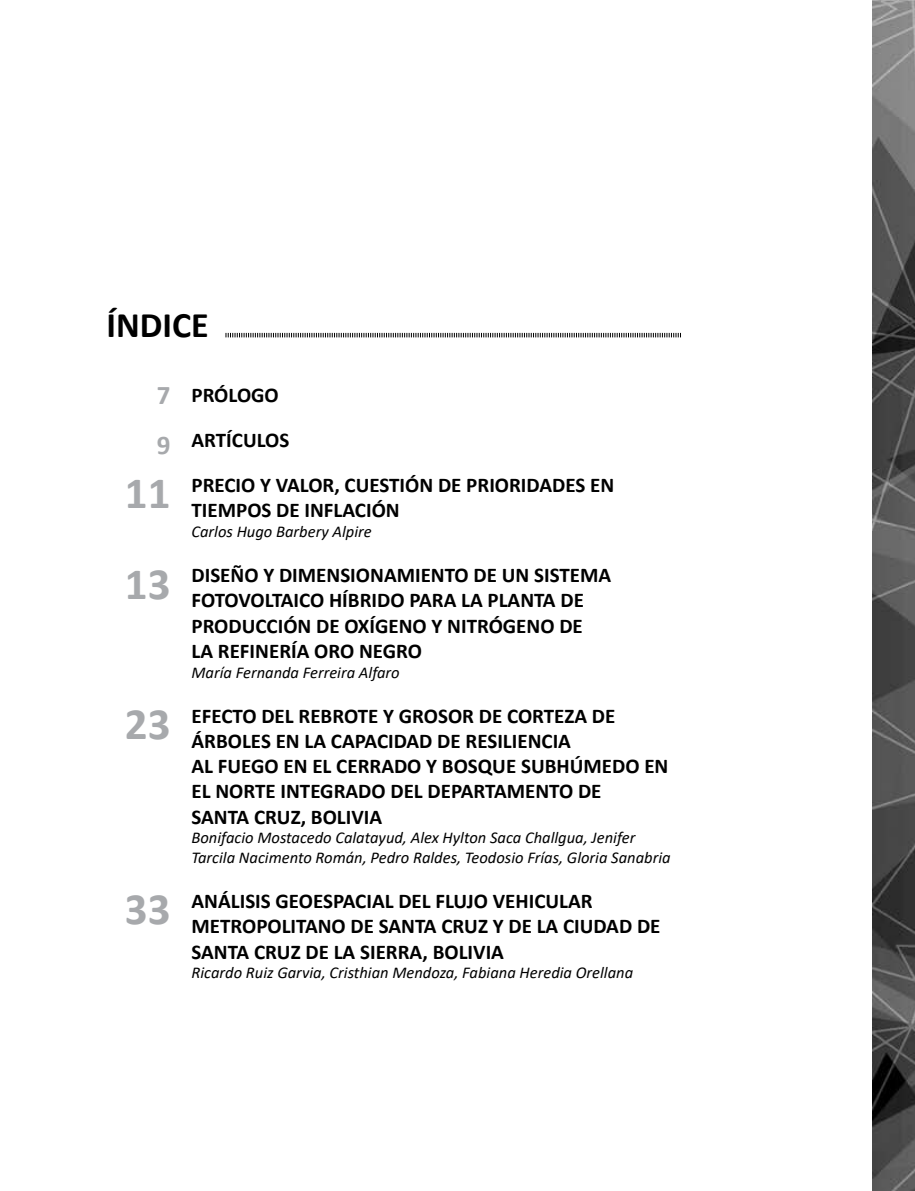
<style>
.page{position:relative;width:915px;height:1191px;background:#fff}
.page>*{position:absolute;margin:0;border:0;box-sizing:border-box;transform-origin:0 0}
.t1{font:700 45px "Calibri";color:#a7a9ac}
.t2{font:700 36px "Calibri";color:#000}
.t3{font:700 27px/49.1px "Calibri";color:#a7a9ac}
.t4{font:700 21px/25.2px "Calibri";color:#000}
.t5{font:italic 16.5px/19.8px "Calibri";color:#000}
</style>
<div class="page">
<img style="left:872px;top:0;width:42px;height:1191px">
<svg style="left:225px;top:332px;width:456px;height:6px"></svg>
<h2 class="t2" style="left:106px;top:300px;width:104px">ÍNDICE</h2>
<p class="t3" style="left:157px;top:370px;width:15px">7<br>9</p>
<h1 class="t1" style="left:125px;top:461px;width:47px">11</h1>
<h1 class="t1" style="left:125px;top:552px;width:47px">13</h1>
<h1 class="t1" style="left:125px;top:692px;width:47px">23</h1>
<h1 class="t1" style="left:125px;top:877px;width:47px">33</h1>
<p class="t4" style="left:191px;top:372px;width:424px;line-height:45px">PRÓLOGO<br>ARTÍCULOS<br>PRECIO Y VALOR, CUESTIÓN DE PRIORIDADES EN</p>
<p class="t4" style="left:191px;top:497px;width:210px">TIEMPOS DE INFLACIÓN</p>
<p class="t5" style="left:191px;top:521px;width:182px">Carlos Hugo Barbery Alpire</p>
<p class="t4" style="left:191px;top:562px;width:421px">DISEÑO Y DIMENSIONAMIENTO DE UN SISTEMA FOTOVOLTAICO HÍBRIDO PARA LA PLANTA DE PRODUCCIÓN DE OXÍGENO Y NITRÓGENO DE<br>LA REFINERÍA ORO NEGRO</p>
<p class="t5" style="left:191px;top:661px;width:210px">María Fernanda Ferreira Alfaro</p>
<p class="t4" style="left:191px;top:703px;width:478px">EFECTO DEL REBROTE Y GROSOR DE CORTEZA DE ÁRBOLES EN LA CAPACIDAD DE RESILIENCIA<br>AL FUEGO EN EL CERRADO Y BOSQUE SUBHÚMEDO EN EL NORTE INTEGRADO DEL DEPARTAMENTO DE<br>SANTA CRUZ, BOLIVIA</p>
<p class="t5" style="left:191px;top:827px;width:480px">Bonifacio Mostacedo Calatayud, Alex Hylton Saca Challgua, Jenifer<br>Tarcila Nacimento Román, Pedro Raldes, Teodosio Frías, Gloria Sanabria</p>
<p class="t4" style="left:191px;top:888px;width:470px">ANÁLISIS GEOESPACIAL DEL FLUJO VEHICULAR<br>METROPOLITANO DE SANTA CRUZ Y DE LA CIUDAD DE<br>SANTA CRUZ DE LA SIERRA, BOLIVIA</p>
<p class="t5" style="left:191px;top:962px;width:443px">Ricardo Ruiz Garvia, Cristhian Mendoza, Fabiana Heredia Orellana</p>
</div>
